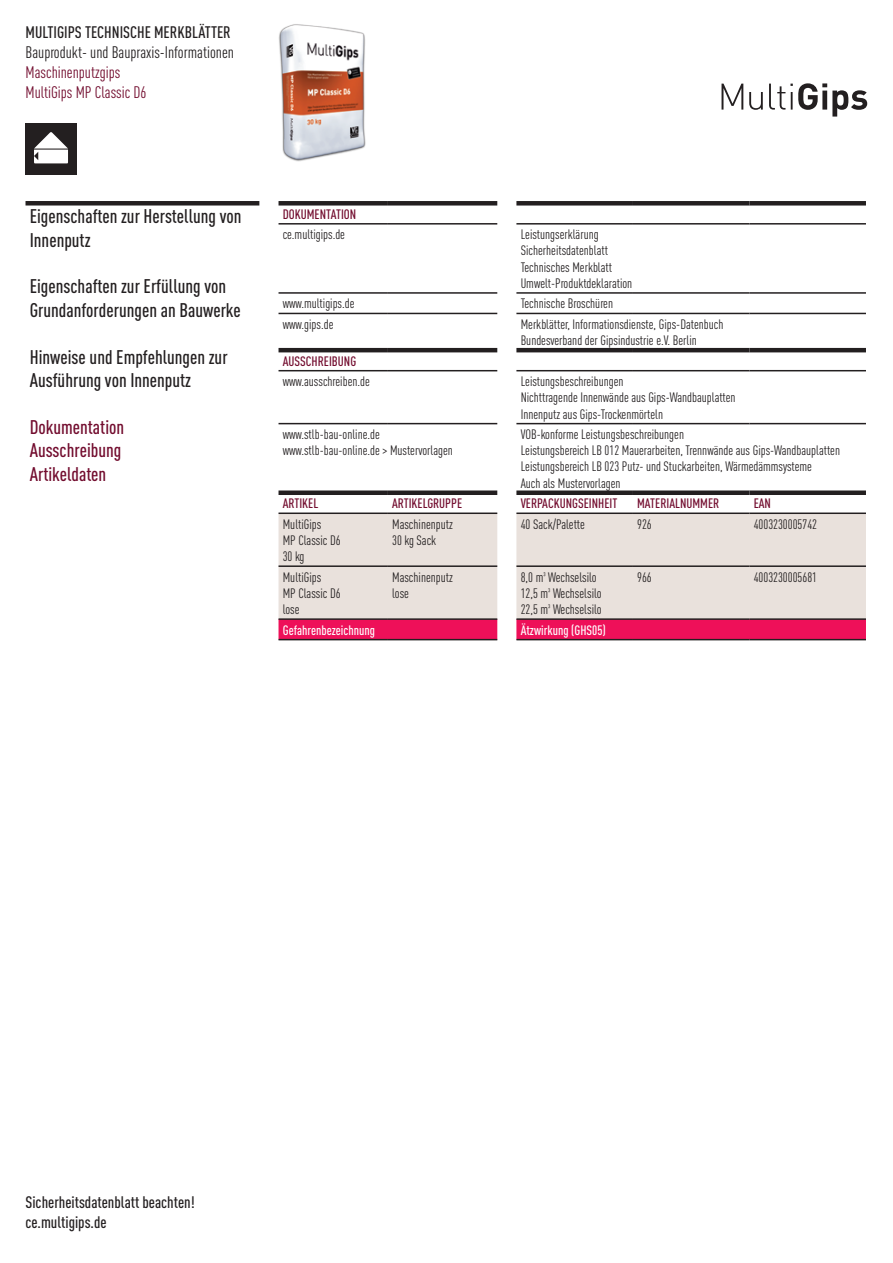
<style>
.page{position:relative;width:893px;height:1263px;background:#fff}
.page>*{position:absolute;margin:0;border:0;box-sizing:border-box;transform-origin:0 0}
.t1{font:500 condensed 19.5px/23.4px "DIN Pro";color:#231f20}
.t2{font:500 condensed 19.5px/23.4px "DIN Pro";color:#720c2e}
.t3{font:500 condensed 16.5px/19.8px "DIN Pro";color:#231f20}
.t4{font:condensed 16.5px "DIN Pro";color:#231f20}
.t5{font:condensed 16.5px/19.8px "DIN Pro";color:#720c2e}
.t6{font:condensed 13.5px/16.2px "DIN Pro";color:#231f20}
.t7{font:500 condensed 13.5px "DIN Pro";color:#720c2e}
.t8{font:500 condensed 13.5px "DIN Pro";color:#fff}
</style>
<div class="page">
<svg style="left:721px;top:84px;width:22px;height:26px"></svg>
<svg style="left:749px;top:92px;width:14px;height:18px"></svg>
<svg style="left:769px;top:83px;width:98px;height:34px"></svg>
<img style="left:279px;top:24px;width:87px;height:138px">
<div style="left:26px;top:123px;width:51px;height:51px;background:#231f20"></div>
<svg style="left:34px;top:132px;width:34px;height:31px"></svg>
<hr style="left:26px;top:201px;width:233px;height:4px;background:#231f20">
<div style="left:279px;top:513px;width:587px;height:106px;background:#e9e1dc"></div>
<svg style="left:279px;top:619px;width:587px;height:21px;background:#ed185e"></svg>
<div style="left:279px;top:201px;width:109px;height:5px;background:#231f20"></div>
<div style="left:388px;top:201px;width:109px;height:5px;background:#231f20"></div>
<div style="left:516px;top:201px;width:117px;height:5px;background:#231f20"></div>
<div style="left:633px;top:201px;width:116px;height:5px;background:#231f20"></div>
<div style="left:749px;top:201px;width:117px;height:5px;background:#231f20"></div>
<hr style="left:279px;top:223px;width:109px;height:2px;background:#231f20">
<hr style="left:388px;top:223px;width:109px;height:2px;background:#231f20">
<hr style="left:279px;top:292px;width:109px;height:2px;background:#231f20">
<hr style="left:388px;top:292px;width:109px;height:2px;background:#231f20">
<hr style="left:279px;top:313px;width:109px;height:1px;background:#231f20">
<hr style="left:388px;top:313px;width:109px;height:1px;background:#231f20">
<hr style="left:279px;top:370px;width:109px;height:1px;background:#231f20">
<hr style="left:388px;top:370px;width:109px;height:1px;background:#231f20">
<hr style="left:279px;top:423px;width:109px;height:1px;background:#231f20">
<hr style="left:388px;top:423px;width:109px;height:1px;background:#231f20">
<hr style="left:279px;top:512px;width:109px;height:2px;background:#231f20">
<hr style="left:388px;top:512px;width:109px;height:2px;background:#231f20">
<hr style="left:279px;top:565px;width:109px;height:2px;background:#231f20">
<hr style="left:388px;top:565px;width:109px;height:2px;background:#231f20">
<hr style="left:279px;top:618px;width:109px;height:2px;background:#231f20">
<hr style="left:388px;top:618px;width:109px;height:2px;background:#231f20">
<hr style="left:279px;top:639px;width:109px;height:1px;background:#231f20">
<hr style="left:388px;top:639px;width:109px;height:1px;background:#231f20">
<hr style="left:516px;top:223px;width:117px;height:2px;background:#231f20">
<hr style="left:633px;top:223px;width:116px;height:2px;background:#231f20">
<hr style="left:749px;top:223px;width:117px;height:2px;background:#231f20">
<hr style="left:516px;top:292px;width:117px;height:2px;background:#231f20">
<hr style="left:633px;top:292px;width:116px;height:2px;background:#231f20">
<hr style="left:749px;top:292px;width:117px;height:2px;background:#231f20">
<hr style="left:516px;top:313px;width:117px;height:1px;background:#231f20">
<hr style="left:633px;top:313px;width:116px;height:1px;background:#231f20">
<hr style="left:749px;top:313px;width:117px;height:1px;background:#231f20">
<hr style="left:516px;top:370px;width:117px;height:1px;background:#231f20">
<hr style="left:633px;top:370px;width:116px;height:1px;background:#231f20">
<hr style="left:749px;top:370px;width:117px;height:1px;background:#231f20">
<hr style="left:516px;top:423px;width:117px;height:1px;background:#231f20">
<hr style="left:633px;top:423px;width:116px;height:1px;background:#231f20">
<hr style="left:749px;top:423px;width:117px;height:1px;background:#231f20">
<hr style="left:516px;top:512px;width:117px;height:2px;background:#231f20">
<hr style="left:633px;top:512px;width:116px;height:2px;background:#231f20">
<hr style="left:749px;top:512px;width:117px;height:2px;background:#231f20">
<hr style="left:516px;top:565px;width:117px;height:2px;background:#231f20">
<hr style="left:633px;top:565px;width:116px;height:2px;background:#231f20">
<hr style="left:749px;top:565px;width:117px;height:2px;background:#231f20">
<hr style="left:516px;top:618px;width:117px;height:2px;background:#231f20">
<hr style="left:633px;top:618px;width:116px;height:2px;background:#231f20">
<hr style="left:749px;top:618px;width:117px;height:2px;background:#231f20">
<hr style="left:516px;top:639px;width:117px;height:1px;background:#231f20">
<hr style="left:633px;top:639px;width:116px;height:1px;background:#231f20">
<hr style="left:749px;top:639px;width:117px;height:1px;background:#231f20">
<div style="left:279px;top:490px;width:109px;height:5px;background:#231f20"></div>
<div style="left:388px;top:490px;width:109px;height:5px;background:#231f20"></div>
<div style="left:516px;top:490px;width:117px;height:5px;background:#231f20"></div>
<div style="left:633px;top:490px;width:116px;height:5px;background:#231f20"></div>
<div style="left:749px;top:490px;width:117px;height:5px;background:#231f20"></div>
<hr style="left:279px;top:348px;width:109px;height:4px;background:#231f20">
<hr style="left:388px;top:348px;width:109px;height:4px;background:#231f20">
<hr style="left:516px;top:348px;width:117px;height:4px;background:#231f20">
<hr style="left:633px;top:348px;width:116px;height:4px;background:#231f20">
<hr style="left:749px;top:348px;width:117px;height:4px;background:#231f20">
<p class="t3" style="left:26px;top:21px;width:207px">MULTIGIPS TECHNISCHE MERKBLÄTTER</p>
<p class="t4" style="left:26px;top:41px;width:210px">Bauprodukt- und Baupraxis-Informationen</p>
<p class="t5" style="left:26px;top:61px;width:122px">Maschinenputzgips<br>MultiGips MP Classic D6</p>
<h1 class="t1" style="left:30px;top:203px;width:213px">Eigenschaften zur Herstellung von<br>Innenputz</h1>
<h1 class="t1" style="left:30px;top:273px;width:213px">Eigenschaften zur Erfüllung von<br>Grundanforderungen an Bauwerke</h1>
<h1 class="t1" style="left:30px;top:344px;width:199px">Hinweise und Empfehlungen zur<br>Ausführung von Innenputz</h1>
<h1 class="t2" style="left:30px;top:414px;width:96px">Dokumentation<br>Ausschreibung<br>Artikeldaten</h1>
<p class="t7" style="left:283px;top:204px;width:75px">DOKUMENTATION</p>
<p class="t6" style="left:283px;top:226px;width:64px">ce.multigips.de</p>
<p class="t6" style="left:521px;top:226px;width:113px">Leistungserklärung<br>Sicherheitsdatenblatt<br>Technisches Merkblatt<br>Umwelt-Produktdeklaration</p>
<p class="t6" style="left:283px;top:295px;width:73px">www.multigips.de</p>
<p class="t6" style="left:521px;top:295px;width:94px">Technische Broschüren</p>
<p class="t6" style="left:283px;top:315px;width:52px">www.gips.de</p>
<p class="t6" style="left:521px;top:315px;width:204px">Merkblätter, Informationsdienste, Gips-Datenbuch<br>Bundesverband der Gipsindustrie e.V. Berlin</p>
<p class="t7" style="left:283px;top:351px;width:75px">AUSSCHREIBUNG</p>
<p class="t6" style="left:283px;top:372px;width:89px">www.ausschreiben.de</p>
<p class="t6" style="left:521px;top:372px;width:216px">Leistungsbeschreibungen<br>Nichttragende Innenwände aus Gips-Wandbauplatten<br>Innenputz aus Gips-Trockenmörteln</p>
<p class="t6" style="left:283px;top:425px;width:172px">www.stlb-bau-online.de www.stlb-bau-online.de &gt; Mustervorlagen</p>
<p class="t6" style="left:521px;top:425px;width:321px">VOB-konforme Leistungsbeschreibungen<br>Leistungsbereich LB 012 Mauerarbeiten, Trennwände aus Gips-Wandbauplatten Leistungsbereich LB 023 Putz- und Stuckarbeiten, Wärmedämmsysteme<br>Auch als Mustervorlagen</p>
<p class="t7" style="left:283px;top:494px;width:37px">ARTIKEL</p>
<p class="t7" style="left:392px;top:494px;width:72px">ARTIKELGRUPPE</p>
<p class="t7" style="left:521px;top:494px;width:98px">VERPACKUNGSEINHEIT</p>
<p class="t7" style="left:637px;top:494px;width:84px">MATERIALNUMMER</p>
<p class="t7" style="left:754px;top:494px;width:19px">EAN</p>
<p class="t6" style="left:283px;top:515px;width:59px">MultiGips<br>MP Classic D6<br>30 kg</p>
<p class="t6" style="left:392px;top:515px;width:62px">Maschinenputz<br>30 kg Sack</p>
<p class="t6" style="left:521px;top:515px;width:66px">40 Sack/Palette</p>
<p class="t6" style="left:637px;top:515px;width:16px">926</p>
<p class="t6" style="left:754px;top:515px;width:65px">4003230005742</p>
<p class="t6" style="left:283px;top:568px;width:59px">MultiGips<br>MP Classic D6 lose</p>
<p class="t6" style="left:392px;top:568px;width:62px">Maschinenputz lose</p>
<p class="t6" style="left:521px;top:568px;width:82px">8,0 m³ Wechselsilo<br>12,5 m³ Wechselsilo<br>22,5 m³ Wechselsilo</p>
<p class="t6" style="left:637px;top:568px;width:16px">966</p>
<p class="t6" style="left:754px;top:568px;width:65px">4003230005681</p>
<p class="t8" style="left:283px;top:620px;width:94px">Gefahrenbezeichnung</p>
<p class="t8" style="left:521px;top:620px;width:87px">Ätzwirkung (GHS05)</p>
<p class="t3" style="left:26px;top:1191px;width:171px">Sicherheitsdatenblatt beachten! ce.multigips.de</p>
</div>
